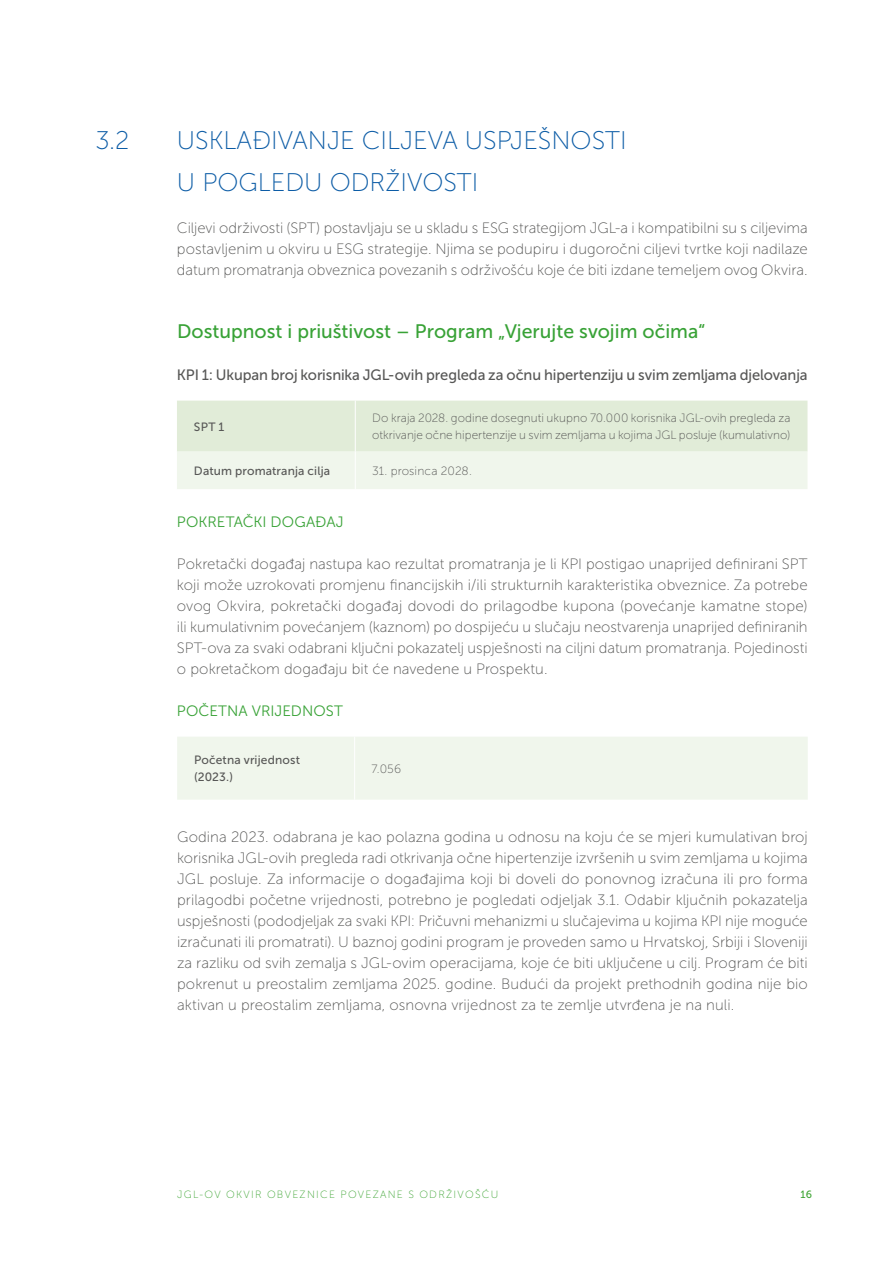
<style>
.page{position:relative;width:893px;height:1263px;background:#fff}
.page>*{position:absolute;margin:0;border:0;box-sizing:border-box;transform-origin:0 0}
.t1{font:25.5px/42px "Museo Sans 100";color:#0c5ca6}
.t2{font:19.5px "Museo Sans 500";color:#38a236}
.t3{font:15px/21px "Museo Sans 100";color:#575756;text-align:justify}
.t4{font:15px "Museo Sans 500";letter-spacing:-.01em;color:#575756}
.t5{font:15px "Museo Sans 300";letter-spacing:.005em;color:#38a236}
.t6{font:12px/16.5px "Museo Sans 100";color:#575756}
.t7{font:12px/16.5px "Museo Sans 500";letter-spacing:.01em;color:#575756}
.t8{font:10.5px "Museo Sans 100";letter-spacing:.12em;color:#3fa535}
.t9{font:10.5px "Museo Sans 500";color:#3fa535}
.s1{font-style:inherit}
</style>
<div class="page">
<svg style="left:177px;top:401px;width:630px;height:88px;background:#e7f0e0"></svg>
<hr style="left:355px;top:401px;width:1px;height:51px;background:#fff">
<hr style="left:355px;top:452px;width:1px;height:37px;background:#fff">
<div style="left:177px;top:737px;width:631px;height:63px;background:#f0f6ec"></div>
<hr style="left:354px;top:737px;width:1px;height:63px;background:#fff">
<h1 class="t1" style="left:95px;top:119px;width:35px">3.2</h1>
<h1 class="t1" style="left:177px;top:119px;width:451px">USKLAĐIVANJE CILJEVA USPJEŠNOSTI<br>U POGLEDU ODRŽIVOSTI</h1>
<p class="t3" style="left:177px;top:217px;width:632px">Ciljevi održivosti (SPT) postavljaju se u skladu s ESG strategijom JGL-a i kompatibilni su s ciljevima postavljenim u okviru u ESG strategije. Njima se podupiru i dugoročni ciljevi tvrtke koji nadilaze datum promatranja obveznica povezanih s održivošću koje će biti izdane temeljem ovog Okvira.</p>
<h2 class="t2" style="left:177px;top:320px;width:530px">Dostupnost i priuštivost – Program „Vjerujte svojim očima“</h2>
<p class="t4" style="left:177px;top:366px;width:632px">KPI 1: Ukupan broj korisnika JGL-ovih pregleda za očnu hipertenziju u svim zemljama djelovanja</p>
<p class="t7" style="left:194px;top:418px;width:32px">SPT 1</p>
<p class="t6" style="left:372px;top:410px;width:420px">Do kraja 2028. godine dosegnuti ukupno 70.000 korisnika JGL-ovih pregleda za otkrivanje očne hipertenzije u svim zemljama u kojima JGL posluje (kumulativno)</p>
<p class="t7" style="left:194px;top:462px;width:138px">Datum promatranja cilja</p>
<p class="t6" style="left:372px;top:463px;width:101px">31. prosinca 2028.</p>
<p class="t5" style="left:177px;top:513px;width:168px">POKRETAČKI DOGAĐAJ</p>
<p class="t3" style="left:177px;top:553px;width:632px">Pokretački događaj nastupa kao rezultat promatranja je li KPI postigao unaprijed definirani SPT koji može uzrokovati promjenu financijskih i/ili strukturnih karakteristika obveznice. Za potrebe ovog Okvira, pokretački događaj dovodi do prilagodbe kupona (povećanje kamatne stope) ili kumulativnim povećanjem (kaznom) po dospijeću u slučaju neostvarenja unaprijed definiranih SPT-ova za svaki odabrani ključni pokazatelj uspješnosti na ciljni datum promatranja. Pojedinosti o pokretačkom događaju bit će navedene u Prospektu.</p>
<p class="t5" style="left:177px;top:702px;width:168px">POČETNA VRIJEDNOST</p>
<p class="t7" style="left:194px;top:752px;width:107px">Početna vrijednost (2023.)</p>
<p class="t6" style="left:372px;top:760px;width:31px">7.056</p>
<p class="t3" style="left:177px;top:826px;width:632px">Godina 2023. odabrana je kao polazna godina u odnosu na koju će se mjeri kumulativan broj korisnika JGL-ovih pregleda radi otkrivanja očne hipertenzije izvršenih u svim zemljama u kojima JGL posluje. Za informacije o događajima koji bi doveli do ponovnog izračuna ili pro forma prilagodbi početne vrijednosti, potrebno je pogledati odjeljak 3.1. Odabir ključnih pokazatelja uspješnosti (pododjeljak za svaki KPI: Pričuvni mehanizmi u slučajevima u kojima KPI nije moguće izračunati ili promatrati). U baznoj godini program je proveden samo u Hrvatskoj, Srbiji i Sloveniji za razliku od svih zemalja s JGL-ovim operacijama, koje će biti uključene u cilj. Program će biti pokrenut u preostalim zemljama 2025. godine. Budući da projekt prethodnih godina nije bio aktivan u preostalim zemljama, osnovna vrijednost za te zemlje utvrđena je na nuli.</p>
<p class="t8" style="left:177px;top:1189px;width:323px"><span class="s1">JGL-OV</span> OKVIR OBVEZNICE POVEZANE S ODRŽIVOŠĆU</p>
<p class="t9" style="left:800px;top:1189px;width:13px">16</p>
</div>
